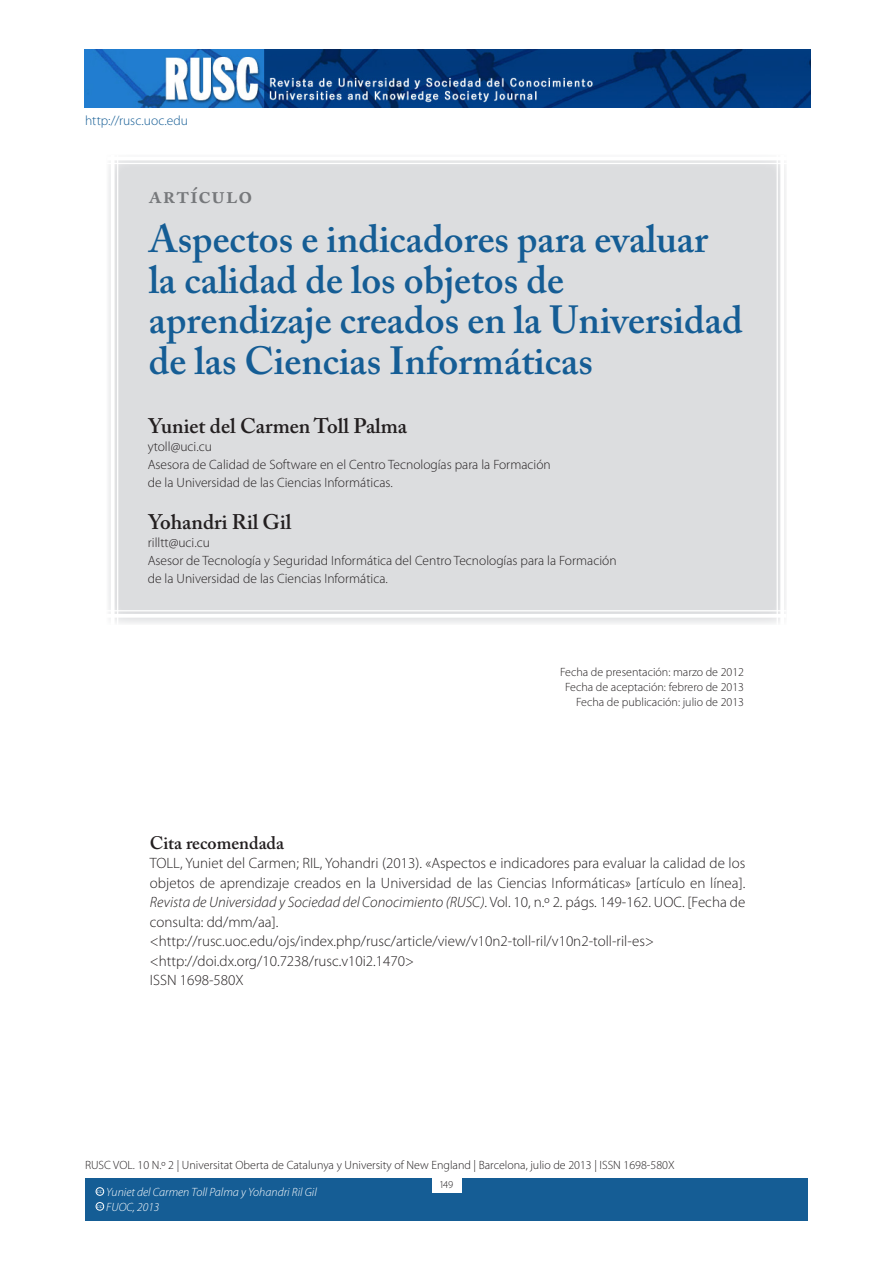
<style>
.page{position:relative;width:893px;height:1263px;background:#fff}
.page>*{position:absolute;margin:0;border:0;box-sizing:border-box;transform-origin:0 0}
._00_TITOLARTICLE{font:600 39px/40.5px "Adobe Caslon Pro";color:#155d95}
._12_ARTICULO{font:600 24px "Adobe Caslon Pro";letter-spacing:.035em;color:#76787b}
._12_AUTOR{font:600 21px "Adobe Caslon Pro";color:#231f20}
._13_TITOLCITARECOMAN{font:600 18px "Adobe Caslon Pro";color:#231f20}
._14_TEXTCITARECOMENA{font:300 15px/19.5px "Myriad Pro";color:#231f20;text-align:justify}
._12_autor_carrec{font:300 13.5px/18px "Myriad Pro";color:#231f20}
.t1{font:300 13.5px "Myriad Pro";letter-spacing:.005em;color:#155d95}
._13_dates{font:300 12px "Myriad Pro";color:#231f20}
.t2{font:italic 300 12px/15px "Myriad Pro";color:#fff}
.t3{font:300 10.5px "Myriad Pro";color:#231f20}
.t4{font:600 3.9px "Adobe Caslon Pro";color:#fff}
.s1{font-style:italic}
</style>
<div class="page">
<div style="left:85px;top:1178px;width:723px;height:42px;background:#155d95"></div>
<div style="left:432px;top:1176px;width:29px;height:17px;background:#fff"></div>
<img style="left:85px;top:50px;width:725px;height:57px">
<div style="left:96px;top:1187px;width:8px;height:8px;border:1px solid #fff;border-radius:50%"></div>
<div style="left:96px;top:1202px;width:8px;height:8px;border:1px solid #fff;border-radius:50%"></div>
<div style="left:107px;top:155px;width:680px;height:470px;background:#dcdddf"></div>
<hr style="left:117px;top:155px;width:1px;height:470px;background:#fff">
<svg style="left:111px;top:155px;width:4px;height:470px;background:#fbfbfb"></svg>
<hr style="left:107px;top:163px;width:680px;height:1px;background:#fff">
<hr style="left:107px;top:157px;width:680px;height:3px;background:#fff">
<hr style="left:106px;top:610px;width:680px;height:1px;background:#fff">
<hr style="left:106px;top:614px;width:680px;height:4px;background:#fff">
<hr style="left:777px;top:155px;width:1px;height:470px;background:#fff">
<hr style="left:780px;top:155px;width:4px;height:470px;background:#fff">
<p class="t1" style="left:85px;top:112px;width:105px">http://rusc.uoc.edu</p>
<p class="_12_ARTICULO" style="left:149px;top:180px;width:105px">ARTículo</p>
<p class="_00_TITOLARTICLE" style="left:149px;top:219px;width:595px">Aspectos e indicadores para evaluar la calidad de los objetos de aprendizaje creados en la Universidad de las Ciencias Informáticas</p>
<p class="_12_AUTOR" style="left:148px;top:413px;width:261px">Yuniet del Carmen Toll Palma</p>
<p class="_12_autor_carrec" style="left:148px;top:437px;width:66px">ytoll@uci.cu</p>
<p class="_12_autor_carrec" style="left:148px;top:455px;width:405px">Asesora de Calidad de Software en el Centro Tecnologías para la Formación de la Universidad de las Ciencias Informáticas.</p>
<p class="_12_AUTOR" style="left:148px;top:509px;width:145px">Yohandri Ril Gil</p>
<p class="_12_autor_carrec" style="left:148px;top:533px;width:64px">rilltt@uci.cu</p>
<p class="_12_autor_carrec" style="left:148px;top:551px;width:470px">Asesor de Tecnología y Seguridad Informática del Centro Tecnologías para la Formación de la Universidad de las Ciencias Informática.</p>
<p class="_13_dates" style="left:560px;top:665px;width:186px">Fecha de presentación: marzo de 2012</p>
<p class="_13_dates" style="left:565px;top:680px;width:181px">Fecha de aceptación: febrero de 2013</p>
<p class="_13_dates" style="left:576px;top:695px;width:170px">Fecha de publicación: julio de 2013</p>
<p class="_13_TITOLCITARECOMAN" style="left:150px;top:832px;width:136px">Cita recomendada</p>
<p class="_14_TEXTCITARECOMENA" style="left:150px;top:853px;width:597px">TOLL, Yuniet del Carmen; RIL, Yohandri (2013). «Aspectos e indicadores para evaluar la calidad de los objetos de aprendizaje creados en la Universidad de las Ciencias Informáticas» [artículo en línea].<br><span class="s1">Revista de Universidad y Sociedad del Conocimiento (RUSC)</span>. Vol. 10, n.º 2. págs. 149-162. UOC. [Fecha de consulta: dd/mm/aa].</p>
<p class="_14_TEXTCITARECOMENA" style="left:150px;top:931px;width:505px">&lt;http://rusc.uoc.edu/ojs/index.php/rusc/article/view/v10n2-toll-ril/v10n2-toll-ril-es&gt;</p>
<p class="_14_TEXTCITARECOMENA" style="left:150px;top:951px;width:266px">&lt;http://doi.dx.org/10.7238/rusc.v10i2.1470&gt;</p>
<p class="_14_TEXTCITARECOMENA" style="left:150px;top:970px;width:95px">ISSN 1698-580X</p>
<p class="_13_dates" style="left:85px;top:1158px;width:591px">RUSC VOL. 10 N.º 2 | Universitat Oberta de Catalunya y University of New England | Barcelona, julio de 2013 | ISSN 1698-580X</p>
<p class="t2" style="left:106px;top:1184px;width:212px">Yuniet del Carmen Toll Palma y Yohandri Ril Gil<br>FUOC, 2013</p>
<p class="t4" style="left:97px;top:1189px;width:7px">CC</p>
<p class="t4" style="left:97px;top:1204px;width:7px">CC</p>
<p class="t3" style="left:440px;top:1178px;width:15px">149</p>
</div>
